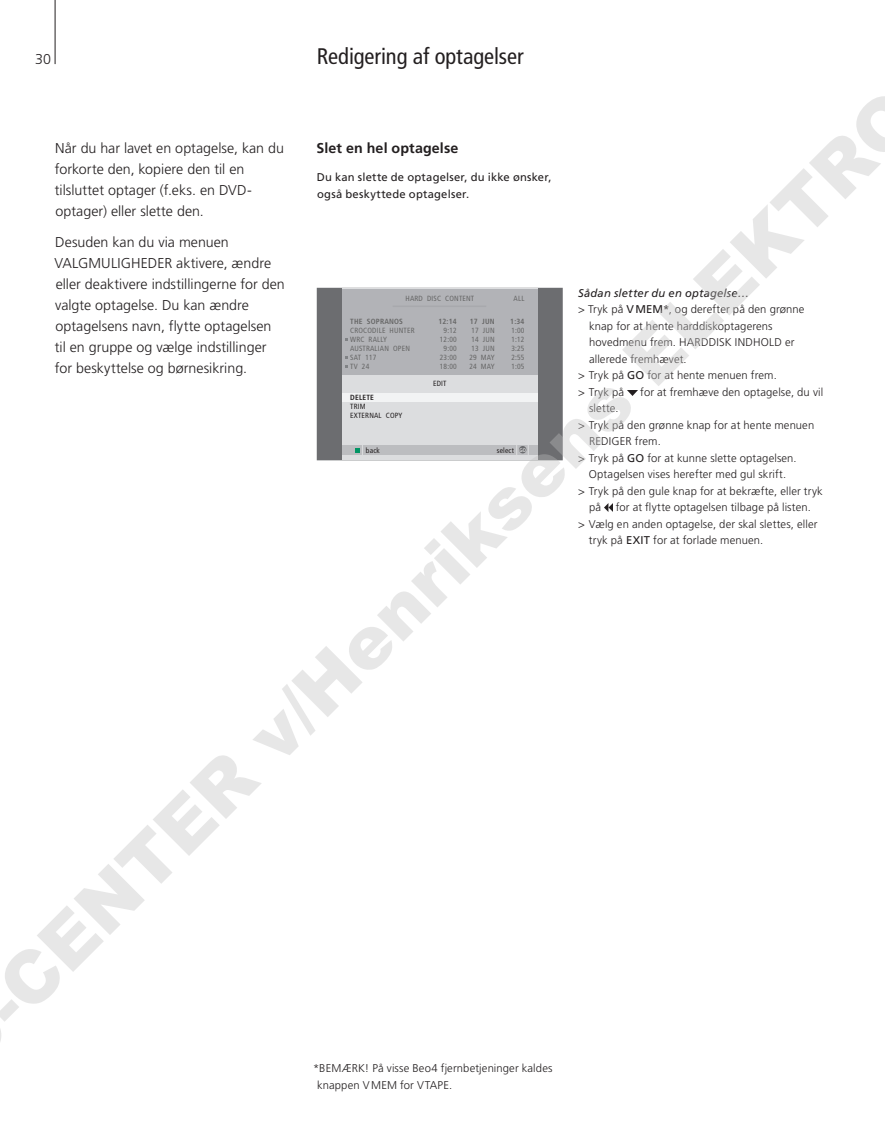
<style>
.page{position:relative;width:885px;height:1136px;background:#fff}
.page>*{position:absolute;margin:0;border:0;box-sizing:border-box;transform-origin:0 0}
.t1{font:900 72px "Arial";color:rgb(191 191 191/.37)}
.t2{font:condensed 22.5px "Frutiger";color:#231f20}
.t3{font:300 14.25px/21px "Frutiger";color:#231f20}
.t4{font:700 14.25px "Frutiger";letter-spacing:.005em;color:#231f20}
.t5{font:300 11.25px/16.5px "Frutiger";letter-spacing:.01em;color:#231f20}
.t6{font:11.25px/16.5px "Frutiger";letter-spacing:.02em;color:#231f20}
.t7{font:italic 11.25px "Frutiger";letter-spacing:.015em;color:#231f20}
.t8{font:condensed 7.5px "Frutiger";letter-spacing:.025em;color:#666}
.t9{font:condensed 7.5px/9px "Frutiger";letter-spacing:.025em;color:#231f20}
.t10{font:700 condensed 7.5px "Frutiger";letter-spacing:.025em;color:#666}
.t11{font:700 condensed 7.5px "Frutiger";letter-spacing:.025em;color:#231f20}
.t12{font:condensed 5.25px "Frutiger";color:#fff}
.s1{font-weight:400}
</style>
<div class="page">
<svg style="left:628px;top:391px;width:9px;height:4px"></svg>
<svg style="left:604px;top:503px;width:9px;height:8px"></svg>
<div style="left:318px;top:288px;width:244px;height:171px;background:#6c6d70"></div>
<div style="left:317px;top:288px;width:246px;height:172px;border:2px solid #6c6d70"></div>
<div style="left:342px;top:288px;width:195px;height:171px;background:#dcdddf"></div>
<div style="left:342px;top:288px;width:195px;height:86px;background:#b2b3b7"></div>
<div style="left:342px;top:393px;width:195px;height:9px;background:#f2f3f4"></div>
<div style="left:342px;top:445px;width:195px;height:9px;background:#bcbdc0"></div>
<div style="left:519px;top:446px;width:7px;height:7px;background:#6c6d70;border-radius:50%"></div>
<svg style="left:355px;top:445px;width:8px;height:10px"></svg>
<hr style="left:446px;top:305px;width:40px;height:2px;background:#a8a9ad">
<hr style="left:393px;top:305px;width:53px;height:2px;background:#a8a9ad">
<hr style="left:55px;top:0;width:1px;height:64px;background:#231f20">
<p class="t3" style="left:35px;top:50px;width:17px">30</p>
<h2 class="t2" style="left:317px;top:47px;width:208px">Redigering af optagelser</h2>
<h1 class="t1" style="left:-42px;top:977px;width:1289px;rotate:-45deg">-CENTER v/Henriksens ELEKTRO</h1>
<p class="t3" style="left:55px;top:138px;width:231px">Når du har lavet en optagelse, kan du forkorte den, kopiere den til en tilsluttet optager (f.eks. en DVD&shy;optager) eller slette den.</p>
<p class="t3" style="left:54px;top:233px;width:232px">Desuden kan du via menuen VALGMULIGHEDER aktivere, ændre eller deaktivere indstillingerne for den valgte optagelse. Du kan ændre optagelsens navn, flytte optagelsen til en gruppe og vælge indstillinger for beskyttelse og børnesikring.</p>
<p class="t4" style="left:317px;top:142px;width:143px">Slet en hel optagelse</p>
<p class="t6" style="left:317px;top:170px;width:236px">Du kan slette de optagelser, du ikke ønsker, også beskyttede optagelser.</p>
<p class="t7" style="left:578px;top:288px;width:172px">Sådan sletter du en optagelse…</p>
<p class="t5" style="left:578px;top:302px;width:228px">&gt; Tryk på <span class="s1">V MEM*</span>, og derefter på den grønne</p>
<p class="t5" style="left:589px;top:318px;width:185px">knap for at hente harddiskoptagerens</p>
<p class="t5" style="left:589px;top:335px;width:207px">hovedmenu frem. HARDDISK INDHOLD er</p>
<p class="t5" style="left:589px;top:351px;width:99px">allerede fremhævet.</p>
<p class="t5" style="left:578px;top:368px;width:200px">&gt; Tryk på <span class="s1">GO</span> for at hente menuen frem.</p>
<p class="t5" style="left:578px;top:384px;width:47px">&gt; Tryk på</p>
<p class="t5" style="left:640px;top:384px;width:184px">for at fremhæve den optagelse, du vil</p>
<p class="t5" style="left:589px;top:401px;width:31px">slette.</p>
<p class="t5" style="left:578px;top:417px;width:238px">&gt; Tryk på den grønne knap for at hente menuen</p>
<p class="t5" style="left:589px;top:434px;width:73px">REDIGER frem.</p>
<p class="t5" style="left:578px;top:450px;width:220px">&gt; Tryk på <span class="s1">GO</span> for at kunne slette optagelsen.</p>
<p class="t5" style="left:589px;top:467px;width:199px">Optagelsen vises herefter med gul skrift.</p>
<p class="t5" style="left:578px;top:483px;width:246px">&gt; Tryk på den gule knap for at bekræfte, eller tryk</p>
<p class="t5" style="left:589px;top:500px;width:14px">på</p>
<p class="t5" style="left:616px;top:500px;width:197px">for at flytte optagelsen tilbage på listen.</p>
<p class="t5" style="left:578px;top:516px;width:241px">&gt; Vælg en anden optagelse, der skal slettes, eller</p>
<p class="t5" style="left:589px;top:533px;width:176px">tryk på <span class="s1">EXIT</span> for at forlade menuen.</p>
<p class="t8" style="left:406px;top:295px;width:70px">HARD DISC CONTENT</p>
<p class="t8" style="left:514px;top:295px;width:12px">ALL</p>
<p class="t10" style="left:350px;top:318px;width:54px">THE SOPRANOS</p>
<p class="t10" style="left:438px;top:318px;width:20px">12:14</p>
<p class="t10" style="left:470px;top:318px;width:26px">17 JUN</p>
<p class="t10" style="left:510px;top:318px;width:16px">1:34</p>
<p class="t8" style="left:350px;top:327px;width:66px">CROCODILE HUNTER</p>
<p class="t8" style="left:444px;top:327px;width:15px">9:12</p>
<p class="t8" style="left:471px;top:327px;width:25px">17 JUN</p>
<p class="t8" style="left:511px;top:327px;width:15px">1:00</p>
<p class="t8" style="left:350px;top:336px;width:38px">WRC RALLY</p>
<p class="t8" style="left:440px;top:336px;width:18px">12:00</p>
<p class="t8" style="left:471px;top:336px;width:25px">14 JUN</p>
<p class="t8" style="left:511px;top:336px;width:15px">1:12</p>
<p class="t8" style="left:350px;top:345px;width:61px">AUSTRALIAN OPEN</p>
<p class="t8" style="left:444px;top:345px;width:15px">9:00</p>
<p class="t8" style="left:471px;top:345px;width:25px">13 JUN</p>
<p class="t8" style="left:511px;top:345px;width:15px">3:25</p>
<p class="t8" style="left:350px;top:354px;width:28px">SAT 117</p>
<p class="t8" style="left:440px;top:354px;width:18px">23:00</p>
<p class="t8" style="left:469px;top:354px;width:27px">29 MAY</p>
<p class="t8" style="left:511px;top:354px;width:15px">2:55</p>
<p class="t8" style="left:350px;top:363px;width:21px">TV 24</p>
<p class="t8" style="left:440px;top:363px;width:18px">18:00</p>
<p class="t8" style="left:469px;top:363px;width:27px">24 MAY</p>
<p class="t8" style="left:511px;top:363px;width:15px">1:05</p>
<p class="t9" style="left:433px;top:379px;width:15px">EDIT</p>
<p class="t11" style="left:350px;top:395px;width:25px">DELETE</p>
<p class="t9" style="left:350px;top:403px;width:54px">TRIM<br>EXTERNAL COPY</p>
<p class="t9" style="left:366px;top:446px;width:15px">back</p>
<p class="t9" style="left:497px;top:446px;width:19px">select</p>
<p class="t12" style="left:519px;top:447px;width:8px">GO</p>
<p class="t5" style="left:317px;top:1061px;width:237px;text-indent:-4px">*BEMÆRK! På visse Beo4 fjernbetjeninger kaldes knappen V MEM for VTAPE.</p>
</div>
